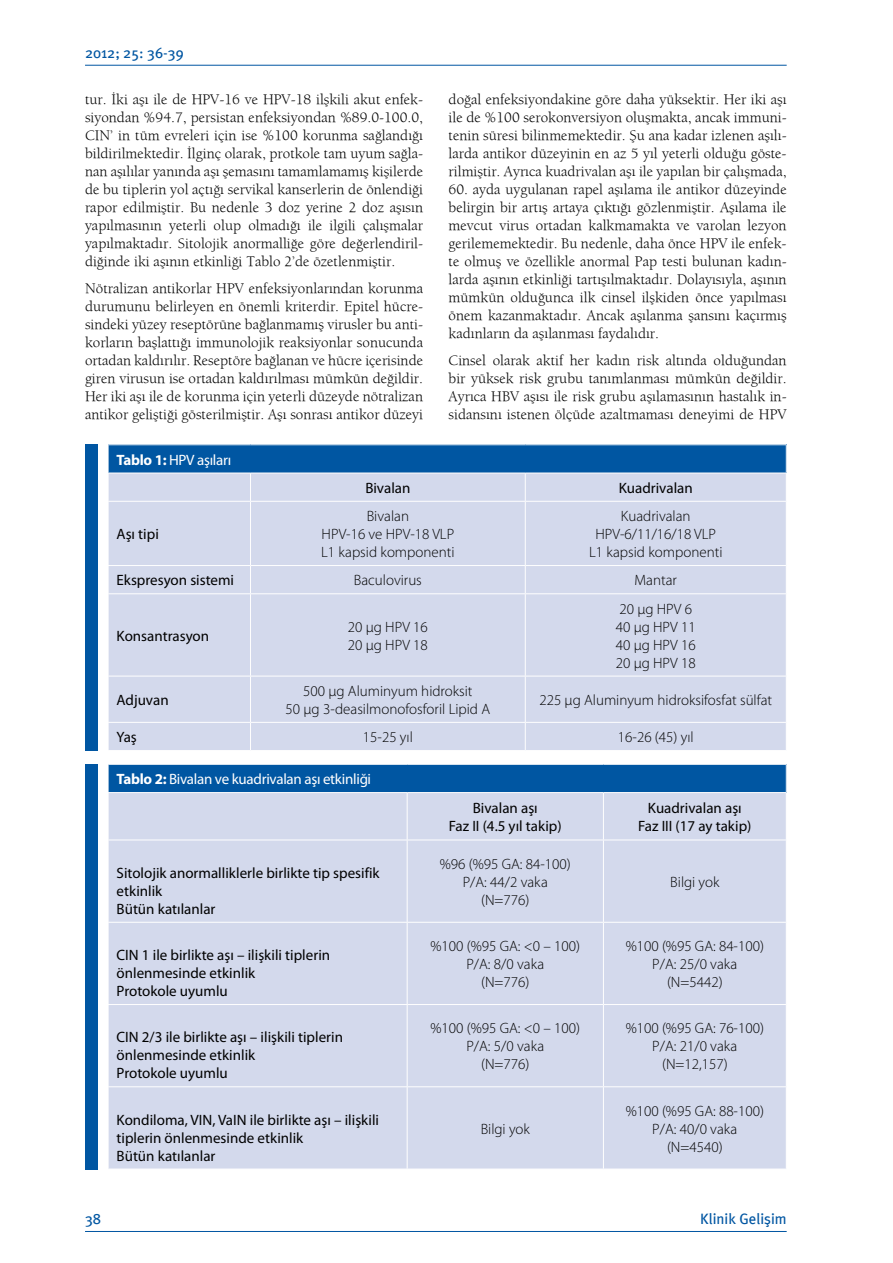
<style>
.page{position:relative;width:893px;height:1263px;background:#fff}
.page>*{position:absolute;margin:0;border:0;box-sizing:border-box;transform-origin:0 0}
.t1{font:15px/18px "Berkeley";color:#000;text-align:justify}
.t2{font:300 15px/18px "Myriad Pro";color:#000;text-align:center}
.t3{font:15px/18px "Myriad Pro";color:#000}
.t4{font:15px "Myriad Pro";letter-spacing:-.02em;color:#fff}
.t5{font:500 15px "Meta Plus Book Roman Ti";color:#0056a2}
.s1{font-weight:700}
</style>
<div class="page">
<hr style="left:85px;top:1231px;width:702px;height:1px;background:#0056a2">
<hr style="left:85px;top:65px;width:702px;height:1px;background:#0056a2">
<div style="left:108px;top:764px;width:678px;height:28px;background:#0056a2"></div>
<div style="left:109px;top:793px;width:677px;height:376px;background:#d3d9ec"></div>
<hr style="left:108px;top:764px;width:299px;height:1px;background:#fff">
<svg style="left:108px;top:765px;width:1px;height:27px"></svg>
<hr style="left:407px;top:764px;width:196px;height:1px;background:#fff">
<hr style="left:603px;top:764px;width:184px;height:1px;background:#fff">
<svg style="left:786px;top:765px;width:1px;height:27px"></svg>
<hr style="left:407px;top:793px;width:1px;height:47px;background:#fff">
<hr style="left:603px;top:793px;width:1px;height:47px;background:#fff">
<hr style="left:108px;top:840px;width:299px;height:1px;background:#fff">
<hr style="left:407px;top:840px;width:196px;height:1px;background:#fff">
<hr style="left:407px;top:840px;width:1px;height:82px;background:#fff">
<hr style="left:603px;top:840px;width:184px;height:1px;background:#fff">
<hr style="left:603px;top:840px;width:1px;height:82px;background:#fff">
<hr style="left:108px;top:922px;width:299px;height:1px;background:#fff">
<hr style="left:407px;top:922px;width:196px;height:1px;background:#fff">
<hr style="left:407px;top:923px;width:1px;height:81px;background:#fff">
<hr style="left:603px;top:922px;width:184px;height:1px;background:#fff">
<hr style="left:603px;top:923px;width:1px;height:81px;background:#fff">
<hr style="left:108px;top:1004px;width:299px;height:1px;background:#fff">
<hr style="left:407px;top:1004px;width:196px;height:1px;background:#fff">
<hr style="left:407px;top:1005px;width:1px;height:81px;background:#fff">
<hr style="left:603px;top:1004px;width:184px;height:1px;background:#fff">
<hr style="left:603px;top:1005px;width:1px;height:81px;background:#fff">
<hr style="left:108px;top:1086px;width:299px;height:1px;background:#fff">
<hr style="left:407px;top:1086px;width:196px;height:1px;background:#fff">
<hr style="left:407px;top:1087px;width:1px;height:82px;background:#fff">
<hr style="left:603px;top:1086px;width:184px;height:1px;background:#fff">
<hr style="left:603px;top:1087px;width:1px;height:82px;background:#fff">
<div style="left:85px;top:764px;width:13px;height:405px;background:#0056a2"></div>
<div style="left:85px;top:444px;width:13px;height:307px;background:#0056a2"></div>
<div style="left:108px;top:445px;width:678px;height:28px;background:#0056a2"></div>
<div style="left:109px;top:474px;width:677px;height:276px;background:#d3d9ec"></div>
<svg style="left:108px;top:445px;width:1px;height:56px"></svg>
<svg style="left:250px;top:473px;width:1px;height:28px"></svg>
<svg style="left:525px;top:473px;width:1px;height:28px"></svg>
<svg style="left:786px;top:445px;width:1px;height:28px"></svg>
<hr style="left:108px;top:501px;width:142px;height:1px;background:#fff">
<hr style="left:250px;top:501px;width:275px;height:1px;background:#fff">
<hr style="left:250px;top:502px;width:1px;height:63px;background:#fff">
<hr style="left:525px;top:501px;width:262px;height:1px;background:#fff">
<hr style="left:525px;top:502px;width:1px;height:63px;background:#fff">
<hr style="left:108px;top:565px;width:142px;height:1px;background:#fff">
<svg style="left:108px;top:566px;width:1px;height:27px"></svg>
<hr style="left:250px;top:565px;width:275px;height:1px;background:#fff">
<svg style="left:250px;top:566px;width:1px;height:27px"></svg>
<hr style="left:525px;top:565px;width:262px;height:1px;background:#fff">
<svg style="left:525px;top:566px;width:1px;height:27px"></svg>
<hr style="left:108px;top:593px;width:142px;height:1px;background:#fff">
<hr style="left:250px;top:593px;width:275px;height:1px;background:#fff">
<hr style="left:250px;top:594px;width:1px;height:82px;background:#fff">
<hr style="left:525px;top:593px;width:262px;height:1px;background:#fff">
<hr style="left:525px;top:594px;width:1px;height:82px;background:#fff">
<hr style="left:108px;top:676px;width:142px;height:1px;background:#fff">
<hr style="left:250px;top:676px;width:275px;height:1px;background:#fff">
<hr style="left:250px;top:676px;width:1px;height:46px;background:#fff">
<hr style="left:525px;top:676px;width:262px;height:1px;background:#fff">
<hr style="left:525px;top:676px;width:1px;height:46px;background:#fff">
<hr style="left:108px;top:722px;width:142px;height:1px;background:#fff">
<svg style="left:108px;top:723px;width:1px;height:27px"></svg>
<hr style="left:250px;top:722px;width:275px;height:1px;background:#fff">
<svg style="left:250px;top:723px;width:1px;height:27px"></svg>
<hr style="left:525px;top:722px;width:262px;height:1px;background:#fff">
<svg style="left:525px;top:723px;width:1px;height:27px"></svg>
<p class="t5" style="left:85px;top:44px;width:100px">2012; 25: 36-39</p>
<p class="t1" style="left:85px;top:90px;width:340px">tur. İki aşı ile de HPV-16 ve HPV-18 ilşkili akut enfek&shy;siyondan %94.7, persistan enfeksiyondan %89.0-100.0, CIN’ in tüm evreleri için ise %100 korunma sağlandığı bildirilmektedir. İlginç olarak, protkole tam uyum sağla&shy;nan aşılılar yanında aşı şemasını tamamlamamış kişilerde de bu tiplerin yol açtığı servikal kanserlerin de önlendiği rapor edilmiştir. Bu nedenle 3 doz yerine 2 doz aşısın yapılmasının yeterli olup olmadığı ile ilgili çalışmalar yapılmaktadır. Sitolojik anormalliğe göre değerlendiril&shy;diğinde iki aşının etkinliği Tablo 2’de özetlenmiştir.</p>
<p class="t1" style="left:85px;top:279px;width:340px">Nötralizan antikorlar HPV enfeksiyonlarından korunma durumunu belirleyen en önemli kriterdir. Epitel hücre&shy;sindeki yüzey reseptörüne bağlanmamış virusler bu anti&shy;korların başlattığı immunolojik reaksiyonlar sonucunda ortadan kaldırılır. Reseptöre bağlanan ve hücre içerisinde giren virusun ise ortadan kaldırılması mümkün değildir.<br>Her iki aşı ile de korunma için yeterli düzeyde nötralizan antikor geliştiği gösterilmiştir. Aşı sonrası antikor düzeyi</p>
<p class="t4" style="left:117px;top:450px;width:116px"><span class="s1">Tablo 1:</span> HPV aşıları</p>
<p class="t1" style="left:449px;top:90px;width:340px">doğal enfeksiyondakine göre daha yüksektir. Her iki aşı ile de %100 serokonversiyon oluşmakta, ancak immuni&shy;tenin süresi bilinmemektedir. Şu ana kadar izlenen aşılı&shy;larda antikor düzeyinin en az 5 yıl yeterli olduğu göste&shy;rilmiştir. Ayrıca kuadrivalan aşı ile yapılan bir çalışmada,</p>
<p class="t1" style="left:449px;top:180px;width:340px">60. ayda uygulanan rapel aşılama ile antikor düzeyinde belirgin bir artış artaya çıktığı gözlenmiştir. Aşılama ile mevcut virus ortadan kalkmamakta ve varolan lezyon gerilememektedir. Bu nedenle, daha önce HPV ile enfek&shy;te olmuş ve özellikle anormal Pap testi bulunan kadın&shy;larda aşının etkinliği tartışılmaktadır. Dolayısıyla, aşının mümkün olduğunca ilk cinsel ilşkiden önce yapılması önem kazanmaktadır. Ancak aşılanma şansını kaçırmış kadınların da aşılanması faydalıdır.</p>
<p class="t1" style="left:449px;top:351px;width:340px">Cinsel olarak aktif her kadın risk altında olduğundan bir yüksek risk grubu tanımlanması mümkün değildir.<br>Ayrıca HBV aşısı ile risk grubu aşılamasının hastalık in&shy;sidansını istenen ölçüde azaltmaması deneyimi de HPV</p>
<p class="t3" style="left:117px;top:525px;width:44px">Aşı tipi</p>
<p class="t3" style="left:365px;top:478px;width:47px">Bivalan</p>
<p class="t3" style="left:619px;top:478px;width:75px">Kuadrivalan</p>
<p class="t2" style="left:321px;top:507px;width:135px">Bivalan<br>HPV-16 ve HPV-18 VLP<br>L1 kapsid komponenti</p>
<p class="t2" style="left:589px;top:507px;width:135px">Kuadrivalan<br>HPV-6/11/16/18 VLP<br>L1 kapsid komponenti</p>
<p class="t3" style="left:117px;top:571px;width:119px">Ekspresyon sistemi</p>
<p class="t2" style="left:354px;top:571px;width:70px">Baculovirus</p>
<p class="t2" style="left:634px;top:571px;width:44px">Mantar</p>
<p class="t3" style="left:117px;top:626px;width:94px">Konsantrasyon</p>
<p class="t2" style="left:348px;top:617px;width:82px;text-align:left">20 µg HPV 16<br>20 µg HPV 18</p>
<p class="t2" style="left:616px;top:599px;width:82px;text-align:left">20 µg HPV 6<br>40 µg HPV 11<br>40 µg HPV 16<br>20 µg HPV 18</p>
<p class="t3" style="left:117px;top:690px;width:54px">Adjuvan</p>
<p class="t2" style="left:286px;top:682px;width:206px">500 µg Aluminyum hidroksit<br>50 µg 3-deasilmonofosforil Lipid A</p>
<p class="t2" style="left:539px;top:691px;width:234px">225 µg Aluminyum hidroksifosfat sülfat</p>
<p class="t3" style="left:117px;top:728px;width:22px">Yaş</p>
<p class="t2" style="left:363px;top:728px;width:51px">15-25 yıl</p>
<p class="t2" style="left:618px;top:728px;width:77px">16-26 (45) yıl</p>
<p class="t4" style="left:117px;top:770px;width:256px"><span class="s1">Tablo 2:</span> Bivalan ve kuadrivalan aşı etkinliği</p>
<p class="t3" style="left:449px;top:799px;width:114px;text-align:center">Bivalan aşı<br>Faz II (4.5 yıl takip)</p>
<p class="t3" style="left:638px;top:799px;width:115px;text-align:center">Kuadrivalan aşı<br>Faz III (17 ay takip)</p>
<p class="t3" style="left:117px;top:863px;width:265px">Sitolojik anormalliklerle birlikte tip spesifik etkinlik<br>Bütün katılanlar</p>
<p class="t2" style="left:440px;top:855px;width:133px">%96 (%95 GA: 84-100)<br>P/A: 44/2 vaka (N=776)</p>
<p class="t2" style="left:670px;top:873px;width:51px">Bilgi yok</p>
<p class="t3" style="left:117px;top:946px;width:215px">CIN 1 ile birlikte aşı – ilişkili tiplerin önlenmesinde etkinlik<br>Protokole uyumlu</p>
<p class="t2" style="left:430px;top:937px;width:151px">%100 (%95 GA: &lt;0 – 100)<br>P/A: 8/0 vaka<br>(N=776)</p>
<p class="t2" style="left:626px;top:937px;width:140px">%100 (%95 GA: 84-100)<br>P/A: 25/0 vaka (N=5442)</p>
<p class="t3" style="left:117px;top:1028px;width:228px">CIN 2/3 ile birlikte aşı – ilişkili tiplerin önlenmesinde etkinlik<br>Protokole uyumlu</p>
<p class="t2" style="left:430px;top:1019px;width:151px">%100 (%95 GA: &lt;0 – 100)<br>P/A: 5/0 vaka<br>(N=776)</p>
<p class="t2" style="left:626px;top:1019px;width:140px">%100 (%95 GA: 76-100)<br>P/A: 21/0 vaka (N=12,157)</p>
<p class="t3" style="left:117px;top:1110px;width:264px">Kondiloma, VIN, VaIN ile birlikte aşı – ilişkili tiplerin önlenmesinde etkinlik<br>Bütün katılanlar</p>
<p class="t2" style="left:481px;top:1119px;width:51px">Bilgi yok</p>
<p class="t2" style="left:626px;top:1101px;width:140px">%100 (%95 GA: 88-100)<br>P/A: 40/0 vaka (N=4540)</p>
<p class="t5" style="left:85px;top:1210px;width:18px">38</p>
<p class="t5" style="left:700px;top:1210px;width:88px">Klinik Gelişim</p>
</div>
